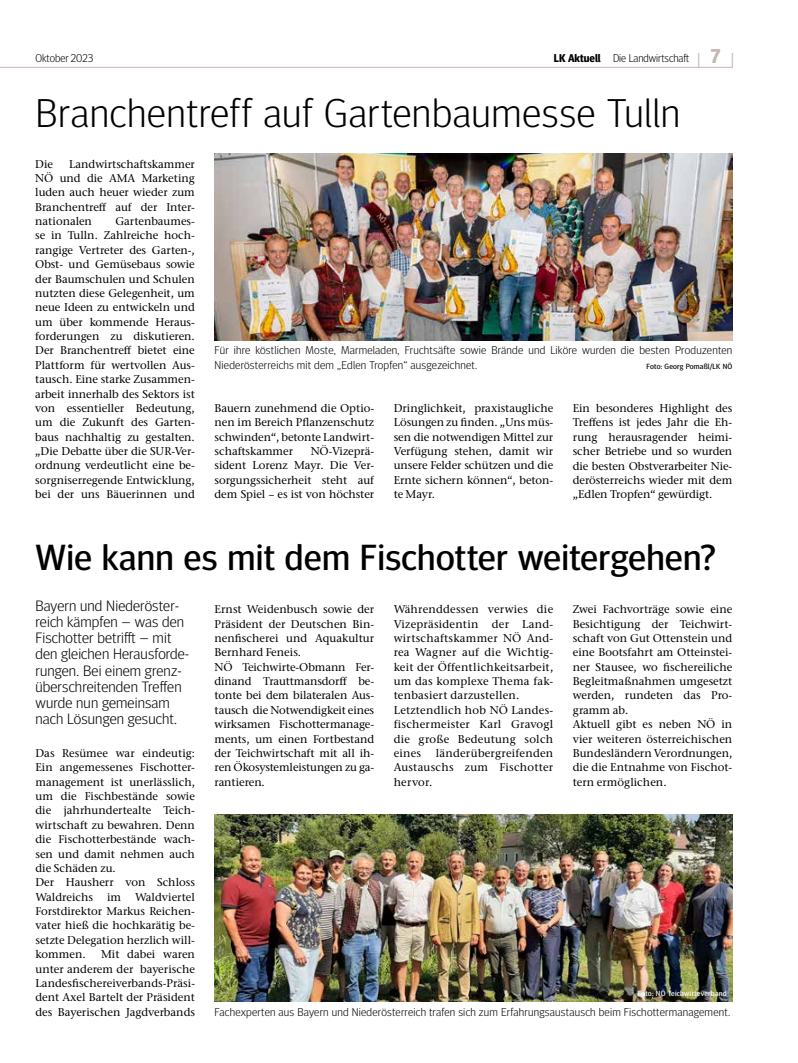
<style>
.page{position:relative;width:798px;height:1063px;background:#fff}
.page>*{position:absolute;margin:0;border:0;box-sizing:border-box;transform-origin:0 0}
.t1{font:300 40px "Meta Head OT";letter-spacing:.015em;color:#000;scale:1.05 1}
.t2{font:36.25px "Meta Head OT";letter-spacing:.01em;color:#000;scale:1.05 1}
.t3{font:300 15px/16.2px "Meta Head OT";letter-spacing:.01em;color:#000;scale:1.05 1}
.t4{font:500 11.25px/14.4px "Stone Serif ITC Pro";color:#000;text-align:justify}
.t5{font:500 11.25px/14.4px "Stone Serif ITC Pro";letter-spacing:.02em;color:#000}
.t6{font:300 11.25px/14.4px "Meta Head OT";letter-spacing:.02em;color:#000;scale:1.05 1}
.t7{font:300 11.25px "Meta Head OT";color:#000}
.t8{font:700 11.25px "Meta Head OT";color:#000}
.t9{font:7.5px "Meta Head OT";letter-spacing:.03em;color:#fff;scale:1.05 1}
.t10{font:7.5px "Meta Head OT";letter-spacing:.03em;color:#000;scale:1.05 1}
.s1{font-family:"Generis Simple Com";font-size:20px;color:#c6b7b4}
.s2{font-weight:700;font-size:20px;color:#c6b7b4}
</style>
<div class="page">
<img style="left:214px;top:814px;width:518px;height:187px">
<hr style="left:0;top:67px;width:732px;height:1px;background:#c6b7b4">
<img style="left:214px;top:153px;width:518px;height:187px">
<p class="t7" style="left:35px;top:51px;width:60px">Oktober 2023</p>
<p class="t8" style="left:553px;top:51px;width:48px">LK Aktuell</p>
<p class="t7" style="left:612px;top:51px;width:123px">Die Landwirtschaft <span class="s1">|</span> <span class="s2">7</span> <span class="s1">|</span></p>
<h1 class="t1" style="left:35px;top:89px;width:615px">Branchentreff auf Gartenbaumesse Tulln</h1>
<p class="t4" style="left:35px;top:157px;width:161px;text-indent:34px">Landwirtschaftskammer NÖ und die AMA Marketing luden auch heuer wieder zum Branchentreff auf der Inter&shy;nationalen</p>
<p class="t4" style="left:35px;top:157px;width:19px">Die</p>
<p class="t4" style="left:35px;top:214px;width:161px;text-indent:80px">Gartenbaumes&shy;se in Tulln. Zahlreiche hoch&shy;rangige Vertreter des Garten-, Obst- und Gemüsebaus sowie der Baumschulen und Schulen nutzten diese Gelegenheit, um neue Ideen zu entwickeln und um über kommende Heraus&shy;forderungen zu diskutieren.<br>Der Branchentreff bietet eine Plattform für wertvollen Aus&shy;tausch. Eine starke Zusammen&shy;arbeit innerhalb des Sektors ist von essentieller Bedeutung, um die Zukunft des Garten&shy;baus nachhaltig zu gestalten. „Die Debatte über die SUR-Ver&shy;ordnung verdeutlicht eine be&shy;sorgniserregende Entwicklung, bei der uns Bäuerinnen und</p>
<p class="t6" style="left:214px;top:343px;width:494px">Für ihre köstlichen Moste, Marmeladen, Fruchtsäfte sowie Brände und Liköre wurden die besten Produzenten<br>Niederösterreichs mit dem „Edlen Tropfen“ ausgezeichnet.</p>
<p class="t10" style="left:646px;top:362px;width:83px">Foto: Georg Pomaßl/LK NÖ</p>
<p class="t4" style="left:214px;top:401px;width:161px">Bauern zunehmend die Optio&shy;nen im Bereich Pflanzenschutz schwinden“, betonte Landwirt&shy;schaftskammer</p>
<p class="t4" style="left:214px;top:444px;width:161px;text-indent:96px">NÖ-Vizeprä&shy;sident Lorenz Mayr. Die Ver&shy;sorgungssicherheit steht auf dem Spiel – es ist von höchster</p>
<p class="t4" style="left:393px;top:401px;width:161px">Dringlichkeit, praxistaugliche Lösungen zu finden. „Uns müs&shy;sen die notwendigen Mittel zur Verfügung stehen, damit wir unsere Felder schützen und die Ernte sichern können“, beton&shy;te Mayr.</p>
<p class="t4" style="left:572px;top:401px;width:161px">Ein besonderes Highlight des Treffens ist jedes Jahr die Eh&shy;rung herausragender heimi&shy;scher Betriebe und so wurden die besten Obstverarbeiter Nie&shy;derösterreichs wieder mit dem „Edlen Tropfen“ gewürdigt.</p>
<h2 class="t2" style="left:35px;top:536px;width:649px">Wie kann es mit dem Fischotter weitergehen?</h2>
<p class="t5" style="left:393px;top:602px;width:161px">Währenddessen verwies die<br>Vizepräsidentin der Land&shy;wirtschaftskammer NÖ And&shy;rea Wagner auf die Wichtig&shy;keit der Öffentlichkeitsarbeit, um das komplexe Thema fak&shy;tenbasiert darzustellen.<br>Letztendlich hob NÖ Landes&shy;fischermeister Karl Gravogl die große Bedeutung solch eines</p>
<h3 class="t3" style="left:35px;top:597px;width:148px">Bayern und Niederöster&shy;reich kämpfen – was den<br>Fischotter betrifft – mit den gleichen Herausforde&shy;rungen. Bei einem grenz&shy;überschreitenden Treffen wurde nun gemeinsam nach Lösungen gesucht.</h3>
<p class="t4" style="left:35px;top:746px;width:161px;text-align:left">Das Resümee war eindeutig:<br>Ein angemessenes Fischotter&shy;management ist unerlässlich, um die Fischbestände sowie die jahrhundertealte Teich&shy;wirtschaft zu bewahren. Denn die Fischotterbestände wach&shy;sen und damit nehmen auch die Schäden zu.<br>Der Hausherr von Schloss<br>Waldreichs im Waldviertel<br>Forstdirektor Markus Reichen&shy;vater hieß die hochkarätig be&shy;setzte Delegation herzlich will&shy;kommen.</p>
<p class="t4" style="left:572px;top:602px;width:161px;text-align:left">Zwei Fachvorträge sowie eine<br>Besichtigung der Teichwirt&shy;schaft von Gut Ottenstein und eine Bootsfahrt am Otteinstei&shy;ner Stausee, wo fischereiliche<br>Begleitmaßnahmen umgesetzt werden, rundeten das Pro&shy;gramm ab.<br>Aktuell gibt es neben NÖ in vier weiteren österreichischen<br>Bundesländern Verordnungen, die die Entnahme von Fischot&shy;tern ermöglichen.</p>
<p class="t4" style="left:214px;top:602px;width:161px;text-align:left">Ernst Weidenbusch sowie der<br>Präsident der Deutschen Bin&shy;nenfischerei und Aquakultur<br>Bernhard Feneis.<br>NÖ Teichwirte-Obmann Fer&shy;dinand Trauttmansdorff be&shy;tonte bei dem bilateralen Aus&shy;tausch die Notwendigkeit eines wirksamen Fischottermanage&shy;ments, um einen Fortbestand der Teichwirtschaft mit all ih&shy;ren Ökosystemleistungen zu ga&shy;rantieren.</p>
<p class="t4" style="left:393px;top:746px;width:161px;text-indent:42px">länderübergreifenden Austauschs zum Fischotter hervor.</p>
<p class="t4" style="left:35px;top:947px;width:161px;text-indent:66px">Mit dabei waren unter anderem der bayerische Landesfischereiverbands-Präsi&shy;dent Axel Bartelt der Präsident des Bayerischen Jagdverbands</p>
<p class="t9" style="left:637px;top:989px;width:86px">Foto: NÖ Teichwirteverband</p>
<p class="t6" style="left:214px;top:1004px;width:492px">Fachexperten aus Bayern und Niederösterreich trafen sich zum Erfahrungsaustausch beim Fischottermanagement.</p>
</div>
